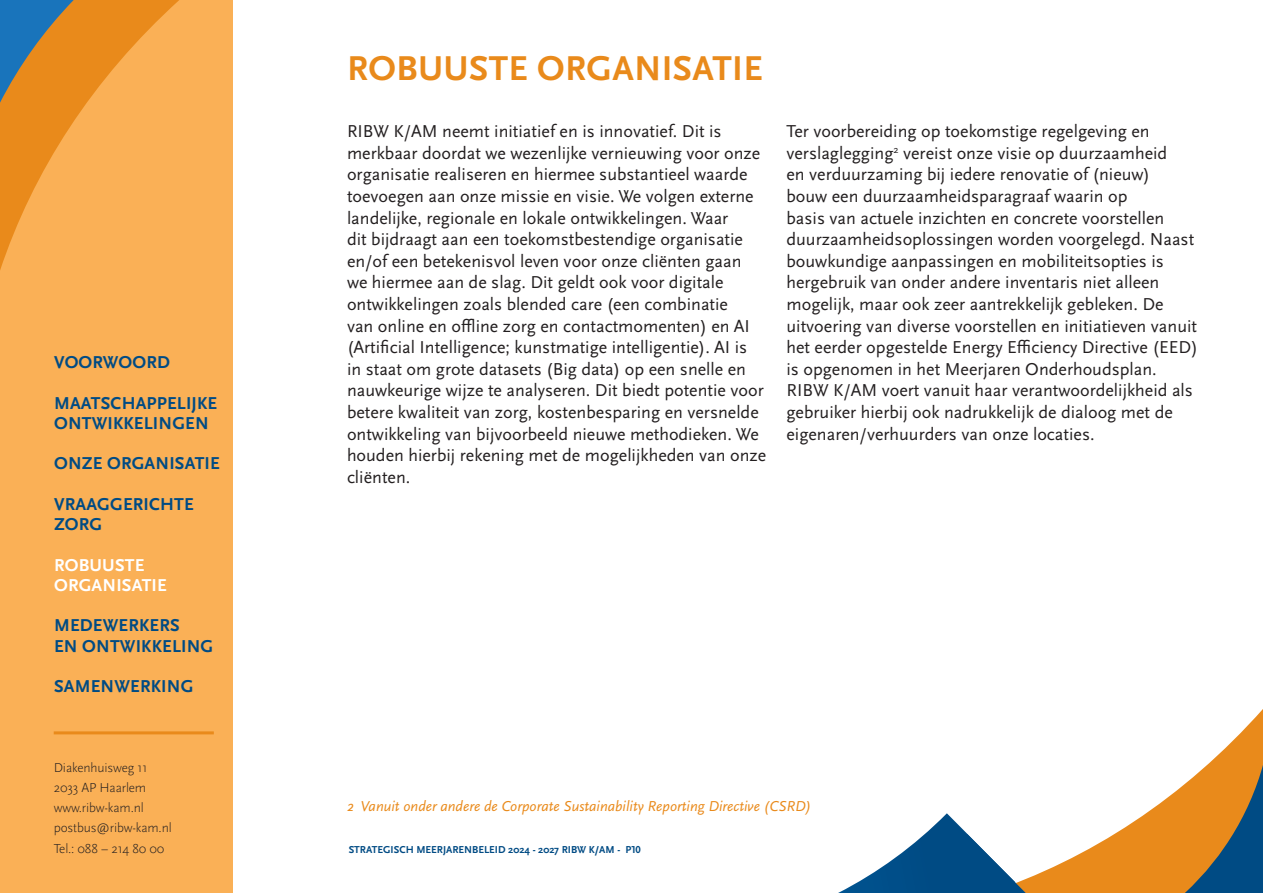
<style>
.page{position:relative;width:1263px;height:893px;background:#fff}
.page>*{position:absolute;margin:0;border:0;box-sizing:border-box;transform-origin:0 0}
.heading{font:700 36px "Scala Sans Pro";letter-spacing:.01em;color:#e98a1b}
.t1{font:18px/21.6px "Scala Sans Pro";color:#231f20}
.navigatie{font:700 18px "Scala Sans Pro";letter-spacing:.01em;color:#004b84}
.navigatie-2{font:700 18px "Scala Sans Pro";letter-spacing:.01em;color:#fff}
.t2{font:italic 15px "Scala Sans Pro";color:#e98a1b}
.Body{font:300 13.5px "Scala Sans Pro";letter-spacing:-.01em;color:#231f20}
.t3{font:700 10.5px "Scala Sans Pro";color:#004b84}
</style>
<div class="page">
<div style="left:0;top:0;width:232px;height:893px;background:#fab056"></div>
<svg style="left:74px;top:0;width:105px;height:121px"></svg>
<svg style="left:0;top:0;width:74px;height:270px"></svg>
<svg style="left:1220px;top:709px;width:43px;height:44px"></svg>
<svg style="left:838px;top:753px;width:425px;height:140px"></svg>
<hr style="left:54px;top:731px;width:160px;height:3px;background:#e98a1b">
<p class="navigatie" style="left:54px;top:352px;width:117px">VOORWOORD</p>
<p class="navigatie" style="left:54px;top:392px;width:165px">MAATSCHAPPELIJKE</p>
<p class="navigatie" style="left:54px;top:413px;width:156px">ONTWIKKELINGEN</p>
<p class="navigatie" style="left:54px;top:453px;width:167px">ONZE ORGANISATIE</p>
<p class="navigatie" style="left:54px;top:494px;width:141px">VRAAGGERICHTE</p>
<p class="navigatie" style="left:54px;top:514px;width:50px">ZORG</p>
<p class="navigatie-2" style="left:54px;top:554px;width:92px">ROBUUSTE</p>
<p class="navigatie-2" style="left:54px;top:575px;width:114px">ORGANISATIE</p>
<p class="navigatie" style="left:54px;top:615px;width:127px">MEDEWERKERS</p>
<p class="navigatie" style="left:54px;top:635px;width:161px">EN ONTWIKKELING</p>
<p class="navigatie" style="left:54px;top:676px;width:141px">SAMENWERKING</p>
<p class="Body" style="left:54px;top:759px;width:95px">Diakenhuisweg 11</p>
<p class="Body" style="left:54px;top:780px;width:94px">2033 AP Haarlem</p>
<p class="Body" style="left:54px;top:800px;width:92px">www.ribw-kam.nl</p>
<p class="Body" style="left:54px;top:820px;width:120px">postbus@ribw-kam.nl</p>
<p class="Body" style="left:54px;top:840px;width:112px">Tel.: 088 – 214 80 00</p>
<p class="heading" style="left:347px;top:48px;width:417px">ROBUUSTE ORGANISATIE</p>
<p class="t1" style="left:347px;top:121px;width:421px">RIBW K/AM neemt initiatief en is innovatief. Dit is merkbaar doordat we wezenlijke vernieuwing voor onze organisatie realiseren en hiermee substantieel waarde toevoegen aan onze missie en visie. We volgen externe landelijke, regionale en lokale ontwikkelingen. Waar<br>dit bijdraagt aan een toekomstbestendige organisatie en/of een betekenisvol leven voor onze cliënten gaan we hiermee aan de slag. Dit geldt ook voor digitale ontwikkelingen zoals blended care (een combinatie<br>van online en offline zorg en contactmomenten) en AI (Artificial Intelligence; kunstmatige intelligentie). AI is<br>in staat om grote datasets (Big data) op een snelle en nauwkeurige wijze te analyseren. Dit biedt potentie voor betere kwaliteit van zorg, kostenbesparing en versnelde ontwikkeling van bijvoorbeeld nieuwe methodieken. We houden hierbij rekening met de mogelijkheden van onze cliënten.</p>
<p class="t1" style="left:786px;top:121px;width:413px">Ter voorbereiding op toekomstige regelgeving en verslaglegging<sup>2</sup> vereist onze visie op duurzaamheid<br>en verduurzaming bij iedere renovatie of (nieuw)<br>bouw een duurzaamheidsparagraaf waarin op<br>basis van actuele inzichten en concrete voorstellen duurzaamheidsoplossingen worden voorgelegd. Naast bouwkundige aanpassingen en mobiliteitsopties is hergebruik van onder andere inventaris niet alleen mogelijk, maar ook zeer aantrekkelijk gebleken. De uitvoering van diverse voorstellen en initiatieven vanuit het eerder opgestelde Energy Efficiency Directive (EED) is opgenomen in het Meerjaren Onderhoudsplan.<br>RIBW K/AM voert vanuit haar verantwoordelijkheid als gebruiker hierbij ook nadrukkelijk de dialoog met de eigenaren/verhuurders van onze locaties.</p>
<p class="t2" style="left:347px;top:798px;width:466px">2 Vanuit onder andere de Corporate Sustainability Reporting Directive (CSRD)</p>
<p class="t3" style="left:349px;top:843px;width:294px">STRATEGISCH MEERJARENBELEID 2024 - 2027 RIBW K/AM - P10</p>
</div>
